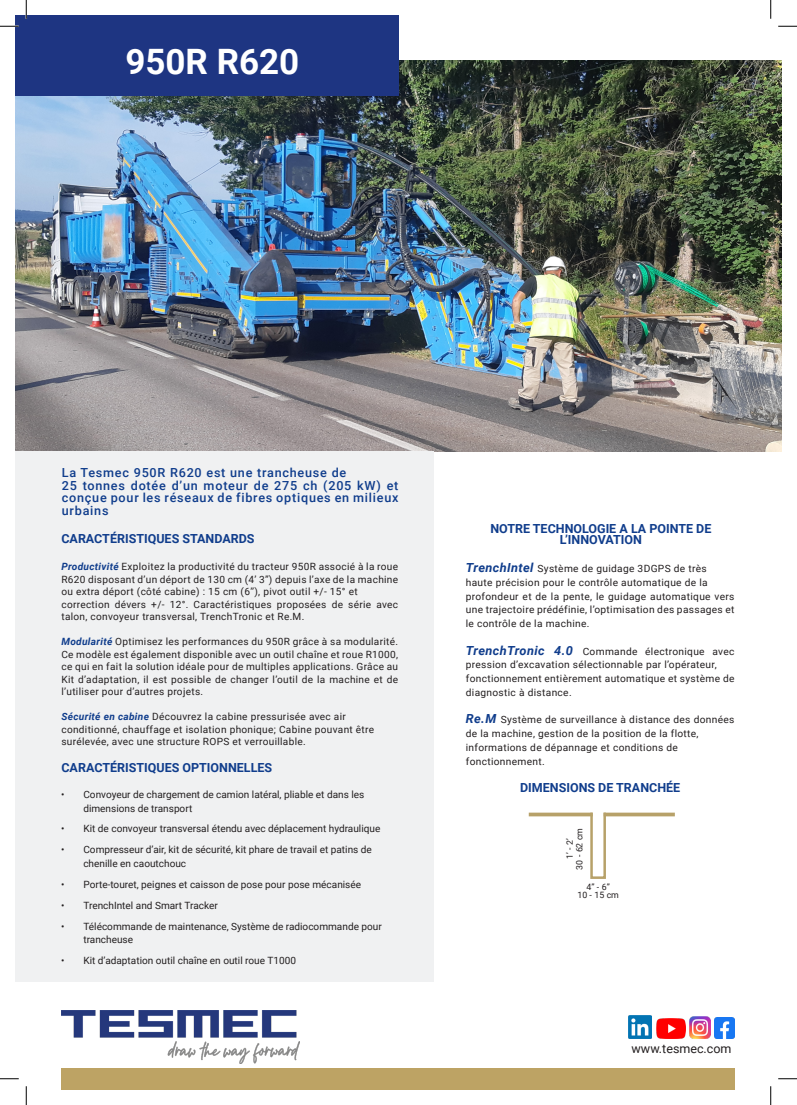
<style>
.page{position:relative;width:797px;height:1105px;background:#fff}
.page>*{position:absolute;margin:0;border:0;box-sizing:border-box;transform-origin:0 0}
.t1{font:700 35px "Roboto";color:#fff}
.t2{font:500 12.5px/12.5px "Roboto";letter-spacing:.06em;color:#103d8c}
.t3{font:700 12.5px/11px "Roboto";color:#103d8c;text-align:center}
.t4{font:12.5px "Roboto";color:#231f20}
.t5{font:10px/12.5px "Roboto";letter-spacing:.03em;color:#231f20}
.t6{font:10px/13.8px "Roboto";color:#231f20}
.t7{font:8.75px/8.6px "Roboto";color:#231f20;text-align:center}
.s1{font-weight:700;font-style:italic;color:#103d8c}
.s2{font-weight:700;font-style:italic;font-size:12.5px;color:#103d8c}
</style>
<div class="page">
<img style="left:16px;top:61px;width:765px;height:390px">
<div style="left:16px;top:451px;width:418px;height:531px;background:#f0f1f2"></div>
<div style="left:62px;top:1068px;width:673px;height:21px;background:#bda364"></div>
<div style="left:16px;top:16px;width:382px;height:80px;background:#1e3582"></div>
<img style="left:62px;top:1010px;width:237px;height:53px">
<img style="left:656px;top:1018px;width:29px;height:20px">
<img style="left:689px;top:1016px;width:21px;height:23px">
<img style="left:714px;top:1017px;width:20px;height:22px">
<img style="left:629px;top:1016px;width:22px;height:22px">
<svg style="left:589px;top:812px;width:18px;height:67px"></svg>
<hr style="left:529px;top:813px;width:63px;height:3px;background:#b7a169">
<hr style="left:603px;top:813px;width:72px;height:3px;background:#b7a169">
<svg style="left:0;top:25px;width:19px;height:2px"></svg>
<svg style="left:778px;top:25px;width:19px;height:2px"></svg>
<svg style="left:0;top:1078px;width:19px;height:1px"></svg>
<svg style="left:778px;top:1078px;width:19px;height:1px"></svg>
<svg style="left:25px;top:0;width:2px;height:19px"></svg>
<svg style="left:25px;top:1086px;width:2px;height:19px"></svg>
<svg style="left:770px;top:0;width:1px;height:19px"></svg>
<svg style="left:770px;top:1086px;width:1px;height:19px"></svg>
<h1 class="t1" style="left:125px;top:37px;width:175px">950R R620</h1>
<p class="t2" style="left:62px;top:466px;width:338px">La Tesmec 950R R620 est une trancheuse de<br>25 tonnes dotée d’un moteur de 275 ch (205 kW) et conçue pour les réseaux de fibres optiques en milieux urbains</p>
<p class="t3" style="left:61px;top:532px;width:195px">CARACTÉRISTIQUES STANDARDS</p>
<p class="t5" style="left:61px;top:560px;width:338px"><span class="s1">Productivité</span> Exploitez la productivité du tracteur 950R associé à la roue R620 disposant d’un déport de 130 cm (4’ 3”) depuis l’axe de la machine ou extra déport (côté cabine) : 15 cm (6’’), pivot outil +/- 15° et correction dévers +/- 12°. Caractéristiques proposées de série avec talon, convoyeur transversal, TrenchTronic et Re.M.</p>
<p class="t5" style="left:61px;top:635px;width:338px;text-align:justify"><span class="s1">Modularité</span> Optimisez les performances du 950R grâce à sa modularité.<br>Ce modèle est également disponible avec un outil chaîne et roue R1000, ce qui en fait la solution idéale pour de multiples applications. Grâce au Kit d’adaptation, il est possible de changer l’outil de la machine et de l’utiliser pour d’autres projets.</p>
<p class="t5" style="left:61px;top:710px;width:314px"><span class="s1">Sécurité en cabine</span> Découvrez la cabine pressurisée avec air conditionné, chauffage et isolation phonique; Cabine pouvant être surélevée, avec une structure ROPS et verrouillable.</p>
<p class="t3" style="left:61px;top:761px;width:212px">CARACTÉRISTIQUES OPTIONNELLES</p>
<p class="t6" style="left:83px;top:787px;width:282px;text-indent:-22px">• Convoyeur de chargement de camion latéral, pliable et dans les dimensions de transport</p>
<p class="t6" style="left:61px;top:822px;width:321px">• Kit de convoyeur transversal étendu avec déplacement hydraulique</p>
<p class="t6" style="left:83px;top:842px;width:290px;text-indent:-22px">• Compresseur d’air, kit de sécurité, kit phare de travail et patins de chenille en caoutchouc</p>
<p class="t6" style="left:61px;top:877px;width:301px">• Porte-touret, peignes et caisson de pose pour pose mécanisée</p>
<p class="t6" style="left:61px;top:898px;width:158px">• TrenchIntel and Smart Tracker</p>
<p class="t6" style="left:83px;top:919px;width:300px;text-indent:-22px">• Télécommande de maintenance, Système de radiocommande pour trancheuse</p>
<p class="t6" style="left:61px;top:953px;width:236px">• Kit d’adaptation outil chaîne en outil roue T1000</p>
<p class="t3" style="left:490px;top:523px;width:222px">NOTRE TECHNOLOGIE A LA POINTE DE<br>L’INNOVATION</p>
<p class="t5" style="left:466px;top:561px;width:270px;line-height:13.8px"><span class="s2">TrenchIntel</span> Système de guidage 3DGPS de très haute précision pour le contrôle automatique de la profondeur et de la pente, le guidage automatique vers une trajectoire prédéfinie, l’optimisation des passages et le contrôle de la machine.</p>
<p class="t5" style="left:466px;top:644px;width:270px;line-height:13.8px"><span class="s2">TrenchTronic 4.0</span> Commande électronique avec pression d’excavation sélectionnable par l’opérateur, fonctionnement entièrement automatique et système de diagnostic à distance.</p>
<p class="t5" style="left:466px;top:712px;width:270px;line-height:13.8px"><span class="s2">Re.M</span> Système de surveillance à distance des données de la machine, gestion de la position de la flotte, informations de dépannage et conditions de fonctionnement.</p>
<p class="t3" style="left:520px;top:782px;width:162px">DIMENSIONS DE TRANCHÉE</p>
<p class="t7" style="left:564px;top:869px;width:43px;line-height:9.8px;rotate:-90deg">1’ - 2’<br>30 - 62 cm</p>
<p class="t7" style="left:577px;top:882px;width:43px">4” - 6”<br>10 - 15 cm</p>
<p class="t4" style="left:631px;top:1039px;width:101px">www.tesmec.com</p>
</div>
